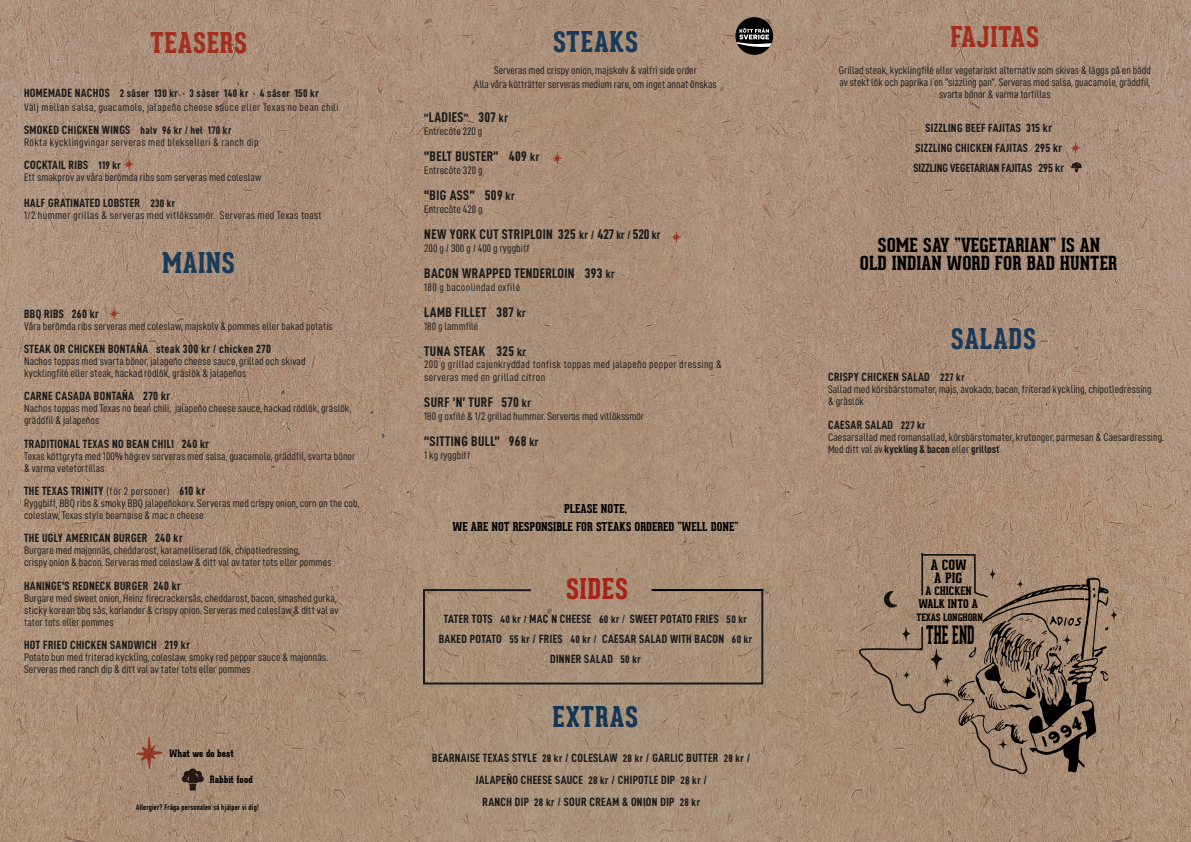
<style>
.page{position:relative;width:1191px;height:842px;background:#fff}
.page>*{position:absolute;margin:0;border:0;box-sizing:border-box;transform-origin:0 0}
.t1{font:800 28px "Geared Slab";letter-spacing:.02em;color:#193b59}
.t2{font:800 28px "Geared Slab";letter-spacing:.015em;color:#a42e1d}
.t3{font:800 28px "Geared Slab";letter-spacing:.02em;color:#153554}
.t4{font:800 28px "Geared Slab";letter-spacing:.015em;color:#a52416}
.t5{font:800 24.9px "Geared Slab";color:#000;scale:.61 1}
.t6{font:800 19px/18px "Geared Slab";color:#000;text-align:center}
.t7{font:14px "D DIN Condensed Bold";letter-spacing:.03em;color:#1a1a1a}
.t8{font:800 13.9px/13.1px "Geared Slab";color:#000}
.t9{font:12px/20px "D DIN Condensed Bold";letter-spacing:.03em;color:#1a1a1a;text-align:center}
.t10{font:800 12px/18px "Geared Slab";color:#000;text-align:center}
.t11{font:800 11.7px "Geared Slab";color:#000}
.t12{font:800 11.4px "Geared Slab";color:#000}
.t13{font:11px/12px "D DIN Condensed";letter-spacing:.005em;color:#1a1a1a}
.t14{font:11px/13px "D DIN Condensed";letter-spacing:.03em;color:#1a1a1a}
.t15{font:11px "D DIN Condensed";letter-spacing:.035em;color:#1a1a1a}
.t16{font:11px "D DIN Condensed Bold";letter-spacing:.03em;color:#1a1a1a}
.t17{font:11px "D DIN Condensed Bold";letter-spacing:.005em;color:#1a1a1a}
.t18{font:800 10px "Geared Slab";letter-spacing:-.01em;color:#000}
.t19{font:700 8px "DIN Condensed";letter-spacing:.03em;color:#020203}
.s1{font-size:12px}
.s2{font-size:11px}
.s3{font-family:"D DIN Condensed";font-size:11px}
.s4{font-family:"D DIN Condensed"}
</style>
<div class="page">
<img style="left:0;top:0;width:1191px;height:842px">
<svg style="left:422px;top:587px;width:342px;height:98px;background:#a38b74"></svg>
<svg style="left:109px;top:307px;width:10px;height:13px"></svg>
<svg style="left:124px;top:158px;width:10px;height:12px"></svg>
<svg style="left:552px;top:152px;width:10px;height:12px"></svg>
<svg style="left:1070px;top:141px;width:10px;height:13px"></svg>
<svg style="left:671px;top:231px;width:10px;height:12px"></svg>
<hr style="left:651px;top:589px;width:112px;height:2px;background:#000">
<svg style="left:136px;top:737px;width:27px;height:32px"></svg>
<svg style="left:181px;top:768px;width:23px;height:22px"></svg>
<svg style="left:1071px;top:162px;width:11px;height:10px"></svg>
<div style="left:735px;top:17px;width:38px;height:38px;background:#000;border-radius:50%"></div>
<svg style="left:736px;top:28px;width:35px;height:19px"></svg>
<svg style="left:859px;top:554px;width:258px;height:219px;background:#947c67"></svg>
<h1 class="t2" style="left:150px;top:27px;width:99px">TEASERS</h1>
<p class="t16" style="left:24px;top:87px;width:296px"><span class="s1">HOMEMADE NACHOS</span> 2 såser 130 kr · 3 såser 140 kr · 4 såser 150 kr</p>
<p class="t15" style="left:24px;top:101px;width:316px">Välj mellan salsa, guacamole, jalapeño cheese sauce eller Texas no bean chili</p>
<p class="t9" style="left:24px;top:120px;width:209px">SMOKED CHICKEN WINGS <span class="s2">halv 96 kr / hel 170 kr</span></p>
<p class="t14" style="left:24px;top:136px;width:236px">Rökta kycklingvingar serveras med blekselleri &amp; ranch dip</p>
<p class="t9" style="left:24px;top:155px;width:98px">COCKTAIL RIBS <span class="s2">119 kr</span></p>
<p class="t13" style="left:24px;top:171px;width:239px">Ett smakprov av våra berömda ribs som serveras med coleslaw</p>
<p class="t9" style="left:24px;top:193px;width:153px">HALF GRATINATED LOBSTER <span class="s2">230 kr</span></p>
<p class="t14" style="left:24px;top:209px;width:299px">1/2 hummer grillas &amp; serveras med vitlökssmör. Serveras med Texas toast</p>
<h1 class="t1" style="left:162px;top:246px;width:74px">MAINS</h1>
<p class="t9" style="left:24px;top:303px;width:76px">BBQ RIBS 260 kr</p>
<p class="t13" style="left:24px;top:320px;width:310px">Våra berömda ribs serveras med coleslaw, majskolv &amp; pommes eller bakad potatis</p>
<p class="t9" style="left:24px;top:339px;width:248px">STEAK OR CHICKEN BONTAÑA steak 300 kr / chicken 270</p>
<p class="t13" style="left:24px;top:355px;width:283px">Nachos toppas med svarta bönor, jalapeño cheese sauce, grillad och skivad kycklingfilé eller steak, hackad rödlök, gräslök &amp; jalapeños</p>
<p class="t9" style="left:24px;top:386px;width:148px">CARNE CASADA BONTAÑA 270 kr</p>
<p class="t13" style="left:24px;top:402px;width:329px">Nachos toppas med Texas no bean chili, jalapeño cheese sauce, hackad rödlök, gräslök, gräddfil &amp; jalapeños</p>
<p class="t9" style="left:24px;top:433px;width:186px">TRADITIONAL TEXAS NO BEAN CHILI 240 kr</p>
<p class="t13" style="left:24px;top:450px;width:333px">Texas köttgryta med 100% högrev serveras med salsa, guacamole, gräddfil, svarta bönor &amp; varma vetetortillas</p>
<p class="t9" style="left:24px;top:480px;width:183px">THE TEXAS TRINITY <span class="s3">(för 2 personer)</span> 610 kr</p>
<p class="t13" style="left:24px;top:497px;width:337px">Ryggbiff, BBQ ribs &amp; smoky BBQ jalapeñokorv. Serveras med crispy onion, corn on the cob, coleslaw, Texas style bearnaise &amp; mac n cheese</p>
<p class="t9" style="left:24px;top:527px;width:160px">THE UGLY AMERICAN BURGER 240 kr</p>
<p class="t13" style="left:24px;top:544px;width:309px">Burgare med majonnäs, cheddarost, karamelliserad lök, chipotledressing,<br>crispy onion &amp; bacon. Serveras med coleslaw &amp; ditt val av tater tots eller pommes</p>
<p class="t9" style="left:24px;top:575px;width:158px">HANINGE’S REDNECK BURGER 240 kr</p>
<p class="t13" style="left:24px;top:592px;width:316px">Burgare med sweet onion, Heinz firecrackersås, cheddarost, bacon, smashed gurka, sticky korean bbq sås, koriander &amp; crispy onion. Serveras med coleslaw &amp; ditt val av tater tots eller pommes</p>
<p class="t9" style="left:24px;top:635px;width:168px">HOT FRIED CHICKEN SANDWICH 219 kr</p>
<p class="t13" style="left:24px;top:651px;width:305px">Potato bun med friterad kyckling, coleslaw, smoky red pepper sauce &amp; majonnäs.<br>Serveras med ranch dip &amp; ditt val av tater tots eller pommes</p>
<p class="t18" style="left:169px;top:748px;width:66px">What we do best</p>
<p class="t18" style="left:210px;top:774px;width:45px">Rabbit food</p>
<p class="t19" style="left:136px;top:801px;width:124px">Allergier? Fråga personalen så hjälper vi dig!</p>
<h1 class="t1" style="left:552px;top:26px;width:87px">STEAKS</h1>
<p class="t13" style="left:474px;top:63px;width:244px;line-height:14px;text-align:center">Serveras med crispy onion, majskolv &amp; valfri side order<br>Alla våra kötträtter serveras medium rare, om inget annat önskas</p>
<p class="t7" style="left:424px;top:110px;width:85px"><span class="s1">“</span>LADIES<span class="s1">”</span> 307 <span class="s1">kr</span></p>
<p class="t13" style="left:424px;top:125px;width:60px">Entrecôte 220 g</p>
<p class="t7" style="left:424px;top:149px;width:117px">“BELT BUSTER” 409 <span class="s1">kr</span></p>
<p class="t13" style="left:424px;top:164px;width:60px">Entrecôte 320 g</p>
<p class="t7" style="left:424px;top:188px;width:92px">“BIG ASS” 509 <span class="s1">kr</span></p>
<p class="t13" style="left:424px;top:203px;width:60px">Entrecôte 420 g</p>
<p class="t7" style="left:424px;top:227px;width:237px">NEW YORK CUT STRIPLOIN 325 <span class="s1">kr /</span> 427 <span class="s1">kr /</span> 520 <span class="s1">kr</span></p>
<p class="t13" style="left:424px;top:242px;width:107px">200 g / 300 g / 400 g ryggbiff</p>
<p class="t7" style="left:424px;top:266px;width:192px">BACON WRAPPED TENDERLOIN 393 <span class="s1">kr</span></p>
<p class="t14" style="left:424px;top:281px;width:97px">180 g baconlindad oxfilé</p>
<p class="t7" style="left:424px;top:305px;width:103px">LAMB FILLET 387 <span class="s1">kr</span></p>
<p class="t13" style="left:424px;top:320px;width:55px">180 g lammfilé</p>
<p class="t7" style="left:424px;top:344px;width:103px">TUNA STEAK 325 <span class="s1">kr</span></p>
<p class="t14" style="left:424px;top:358px;width:299px">200 g grillad cajunkryddad tonfisk toppas med jalapeño pepper dressing &amp; serveras med en grillad citron</p>
<p class="t7" style="left:424px;top:395px;width:108px">SURF ‘N’ TURF 570 <span class="s1">kr</span></p>
<p class="t13" style="left:424px;top:410px;width:221px">180 g oxfilé &amp; 1/2 grillad hummer. Serveras med vitlökssmör</p>
<p class="t7" style="left:424px;top:434px;width:116px">“SITTING BULL” 968 <span class="s1">kr</span></p>
<p class="t13" style="left:424px;top:449px;width:47px">1 kg ryggbiff</p>
<p class="t10" style="left:452px;top:500px;width:287px">PLEASE NOTE,<br>WE ARE NOT RESPONSIBLE FOR STEAKS ORDERED ”WELL DONE”</p>
<h1 class="t4" style="left:566px;top:572px;width:64px">SIDES</h1>
<p class="t9" style="left:439px;top:608px;width:315px">TATER TOTS <span class="s2">40 kr /</span> MAC N CHEESE <span class="s2">60 kr</span> <span class="s4">/</span> SWEET POTATO FRIES <span class="s2">50 kr<br></span>BAKED POTATO <span class="s2">55 kr</span> / FRIES <span class="s2">40 kr /</span> CAESAR SALAD WITH BACON <span class="s2">60 kr<br></span>DINNER SALAD <span class="s2">50 kr</span></p>
<h1 class="t3" style="left:552px;top:700px;width:87px">EXTRAS</h1>
<p class="t9" style="left:432px;top:747px;width:320px;line-height:22px">BEARNAISE TEXAS STYLE <span class="s2">28 kr</span> / COLESLAW <span class="s2">28 kr</span> / GARLIC BUTTER <span class="s2">28 kr</span> /<br>JALAPEÑO CHEESE SAUCE <span class="s2">28 kr</span> / CHIPOTLE DIP <span class="s2">28 kr</span> /<br>RANCH DIP <span class="s2">28 kr</span> / SOUR CREAM &amp; ONION DIP <span class="s2">28 kr</span></p>
<h1 class="t2" style="left:950px;top:20px;width:90px">FAJITAS</h1>
<p class="t13" style="left:839px;top:64px;width:313px;text-align:center">Grillad steak, kycklingfilé eller vegetariskt alternativ som skivas &amp; läggs på en bädd av stekt lök och paprika i en “sizzling pan”. Serveras med salsa, guacamole, gräddfil, svarta bönor &amp; varma tortillas</p>
<p class="t9" style="left:913px;top:118px;width:152px">SIZZLING BEEF FAJITAS 315 kr<br>SIZZLING CHICKEN FAJITAS 295 kr<br>SIZZLING VEGETARIAN FAJITAS 295 kr</p>
<h3 class="t6" style="left:860px;top:237px;width:259px">SOME SAY ”VEGETARIAN” IS AN<br>OLD INDIAN WORD FOR BAD HUNTER</h3>
<h1 class="t1" style="left:950px;top:323px;width:87px">SALADS</h1>
<p class="t9" style="left:828px;top:367px;width:138px">CRISPY CHICKEN SALAD <span class="s2">227 kr</span></p>
<p class="t13" style="left:828px;top:383px;width:325px">Sallad med körsbärstomater, majs, avokado, bacon, friterad kyckling, chipotledressing &amp; gräslök</p>
<p class="t9" style="left:828px;top:414px;width:99px">CAESAR SALAD <span class="s2">227 kr</span></p>
<p class="t13" style="left:828px;top:431px;width:337px">Caesarsallad med romansallad, körsbärstomater, krutonger, parmesan &amp; Caesardressing.</p>
<p class="t17" style="left:828px;top:443px;width:173px"><span class="s4">Med ditt val av</span> kyckling &amp; bacon <span class="s4">eller</span> grillost</p>
<p class="t8" style="left:931px;top:559px;width:37px">A COW<br>A PIG</p>
<p class="t12" style="left:925px;top:584px;width:48px">A CHICKEN</p>
<p class="t11" style="left:918px;top:597px;width:61px">WALK INTO A</p>
<p class="t18" style="left:916px;top:611px;width:68px">TEXAS LONGHORN</p>
<h2 class="t5" style="left:926px;top:620px;width:81px">THE END</h2>
</div>
